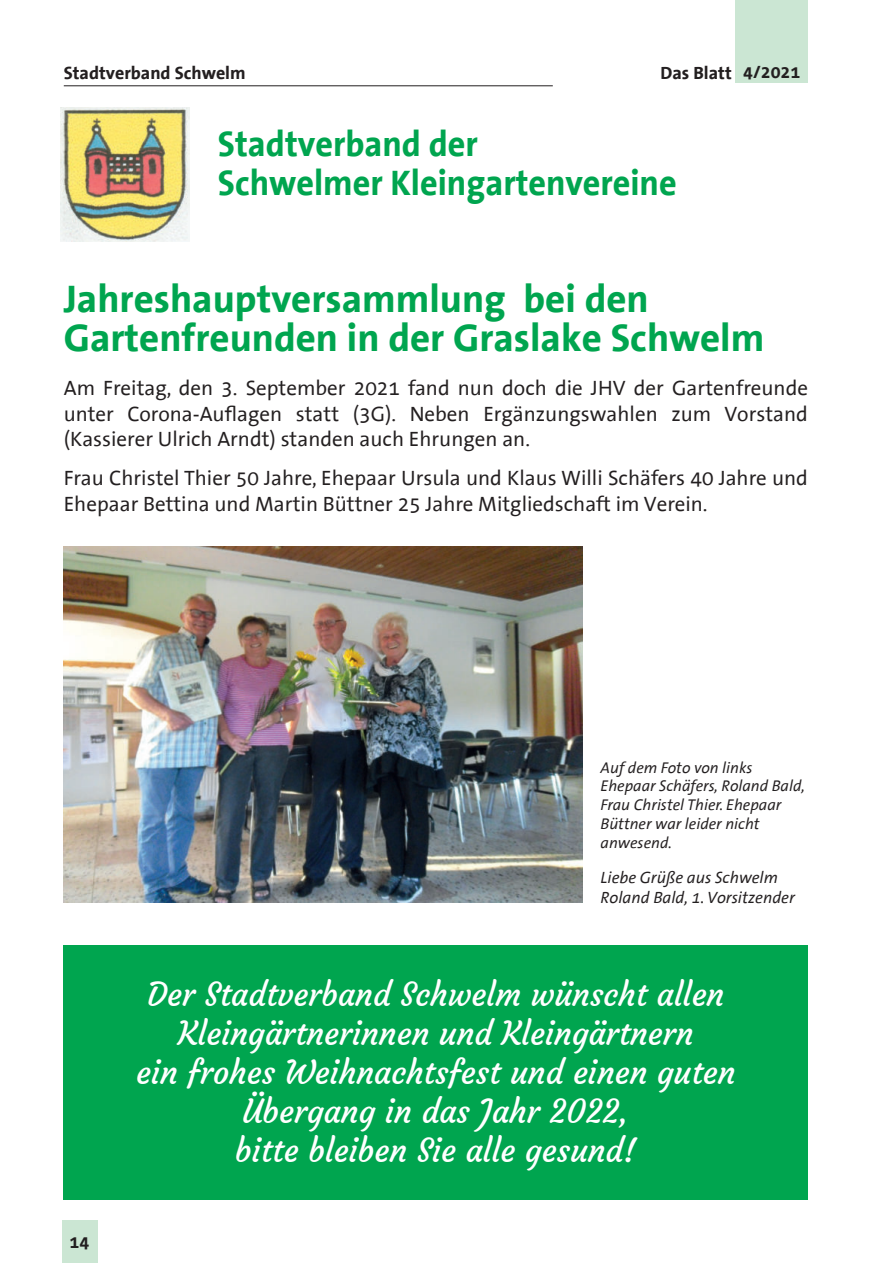
<style>
.page{position:relative;width:893px;height:1263px;background:#fff}
.page>*{position:absolute;margin:0;border:0;box-sizing:border-box;transform-origin:0 0}
.t1{font:700 39px/39px "The Sans Office";color:#00a54f}
.t2{font:700 36px/39px "The Sans Office";color:#00a54f;scale:.95 1}
.t3{font:33px/39px "Courgette";color:#fff;text-align:center;scale:.96 1}
.t4{font:21px/25.5px "The Sans Office";color:#231f20;text-align:justify}
.t5{font:700 18px "The Sans Office";color:#231f20}
.t6{font:italic 16.5px/19.5px "The Sans Office";color:#231f20}
.t7{font:italic 15.75px/18.8px "The Sans Office";color:#231f20}
</style>
<div class="page">
<div style="left:736px;top:0;width:72px;height:83px;background:#cbe6d3"></div>
<div style="left:64px;top:1220px;width:34px;height:43px;background:#cbe6d3"></div>
<hr style="left:64px;top:85px;width:489px;height:1px;background:#231f20">
<img style="left:61px;top:107px;width:129px;height:134px">
<div style="left:63px;top:1220px;width:34px;height:43px;background:#cbe6d3"></div>
<img style="left:64px;top:547px;width:518px;height:355px">
<div style="left:64px;top:945px;width:744px;height:254px;background:#00a54f"></div>
<p class="t5" style="left:64px;top:63px;width:183px">Stadtverband Schwelm</p>
<p class="t5" style="left:661px;top:64px;width:141px">Das Blatt 4/2021</p>
<h2 class="t2" style="left:218px;top:126px;width:484px">Stadtverband der<br>Schwelmer Kleingartenvereine</h2>
<h1 class="t1" style="left:64px;top:281px;width:702px">Jahreshauptversammlung bei den<br>Gartenfreunden in der Graslake Schwelm</h1>
<p class="t4" style="left:64px;top:377px;width:746px">Am Freitag, den 3. September 2021 fand nun doch die JHV der Gartenfreunde unter Corona-Auflagen statt (3G). Neben Ergänzungswahlen zum Vorstand (Kassierer Ulrich Arndt) standen auch Ehrungen an.</p>
<p class="t4" style="left:64px;top:467px;width:746px">Frau Christel Thier 50 Jahre, Ehepaar Ursula und Klaus Willi Schäfers 40 Jahre und<br>Ehepaar Bettina und Martin Büttner 25 Jahre Mitgliedschaft im Verein.</p>
<p class="t7" style="left:601px;top:759px;width:206px">Auf dem Foto von links<br>Ehepaar Schäfers, Roland Bald,<br>Frau Christel Thier. Ehepaar<br>Büttner war leider nicht anwesend.</p>
<p class="t6" style="left:601px;top:869px;width:196px">Liebe Grüße aus Schwelm<br>Roland Bald, 1. Vorsitzender</p>
<p class="t5" style="left:70px;top:1233px;width:21px">14</p>
<h3 class="t3" style="left:136px;top:975px;width:626px">Der Stadtverband Schwelm wünscht allen Kleingärtnerinnen und Kleingärtnern<br>ein frohes Weihnachtsfest und einen guten Übergang in das Jahr 2022,<br>bitte bleiben Sie alle gesund!</h3>
</div>
